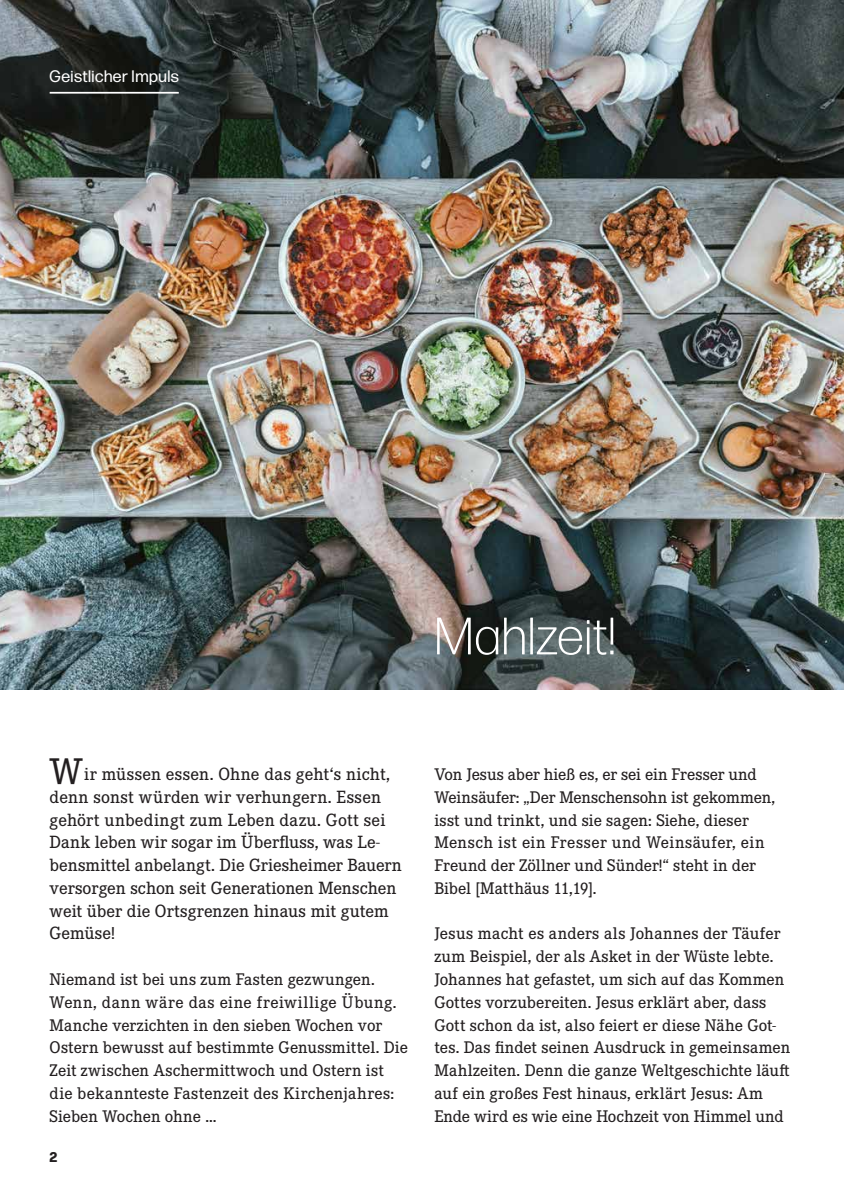
<style>
.page{position:relative;width:844px;height:1191px;background:#fff}
.page>*{position:absolute;margin:0;border:0;box-sizing:border-box;transform-origin:0 0}
.t1{font:300 52.5px "Forma DJR Deck";letter-spacing:.01em;color:#fff}
.t2{font:500 18.38px/22.8px "Corporate E Pro";letter-spacing:.005em;color:#231f20}
.t3{font:500 17.5px/22.8px "Corporate E Pro";letter-spacing:.005em;color:#231f20}
.t4{font:16.62px "Forma DJR Deck";letter-spacing:.03em;color:#fff}
.t5{font:800 14px "Forma DJR Deck";color:#231f20}
.s1{font-size:38.5px}
</style>
<div class="page">
<img style="left:0;top:0;width:843px;height:689px">
<hr style="left:50px;top:92px;width:129px;height:2px;background:#fff">
<p class="t4" style="left:50px;top:66px;width:131px">Geistlicher Impuls</p>
<h1 class="t1" style="left:434px;top:605px;width:183px">Mahlzeit!</h1>
<p class="t2" style="left:50px;top:761px;width:354px"><span class="s1">W</span>ir müssen essen. Ohne das geht‘s nicht, denn sonst würden wir verhungern. Essen gehört unbedingt zum Leben dazu. Gott sei Dank leben wir sogar im Überfluss, was Le&shy;bensmittel anbelangt. Die Griesheimer Bauern versorgen schon seit Generationen Menschen weit über die Ortsgrenzen hinaus mit gutem Gemüse!</p>
<p class="t3" style="left:50px;top:966px;width:359px">Niemand ist bei uns zum Fasten gezwungen.<br>Wenn, dann wäre das eine freiwillige Übung.<br>Manche verzichten in den sieben Wochen vor Ostern bewusst auf bestimmte Genussmittel. Die Zeit zwischen Aschermittwoch und Ostern ist die bekannteste Fastenzeit des Kirchenjahres:<br>Sieben Wochen ohne …</p>
<p class="t5" style="left:50px;top:1146px;width:9px">2</p>
<p class="t3" style="left:434px;top:762px;width:342px">Von Jesus aber hieß es, er sei ein Fresser und Weinsäufer: „Der Menschensohn ist gekommen, isst und trinkt, und sie sagen: Siehe, dieser Mensch ist ein Fresser und Weinsäufer, ein Freund der Zöllner und Sünder!“ steht in der Bibel [Matthäus 11,19].</p>
<p class="t3" style="left:434px;top:921px;width:357px">Jesus macht es anders als Johannes der Täufer zum Beispiel, der als Asket in der Wüste lebte.<br>Johannes hat gefastet, um sich auf das Kommen Gottes vorzubereiten. Jesus erklärt aber, dass Gott schon da ist, also feiert er diese Nähe Got&shy;tes. Das findet seinen Ausdruck in gemeinsamen Mahlzeiten. Denn die ganze Weltgeschichte läuft auf ein großes Fest hinaus, erklärt Jesus: Am Ende wird es wie eine Hochzeit von Himmel und</p>
</div>
